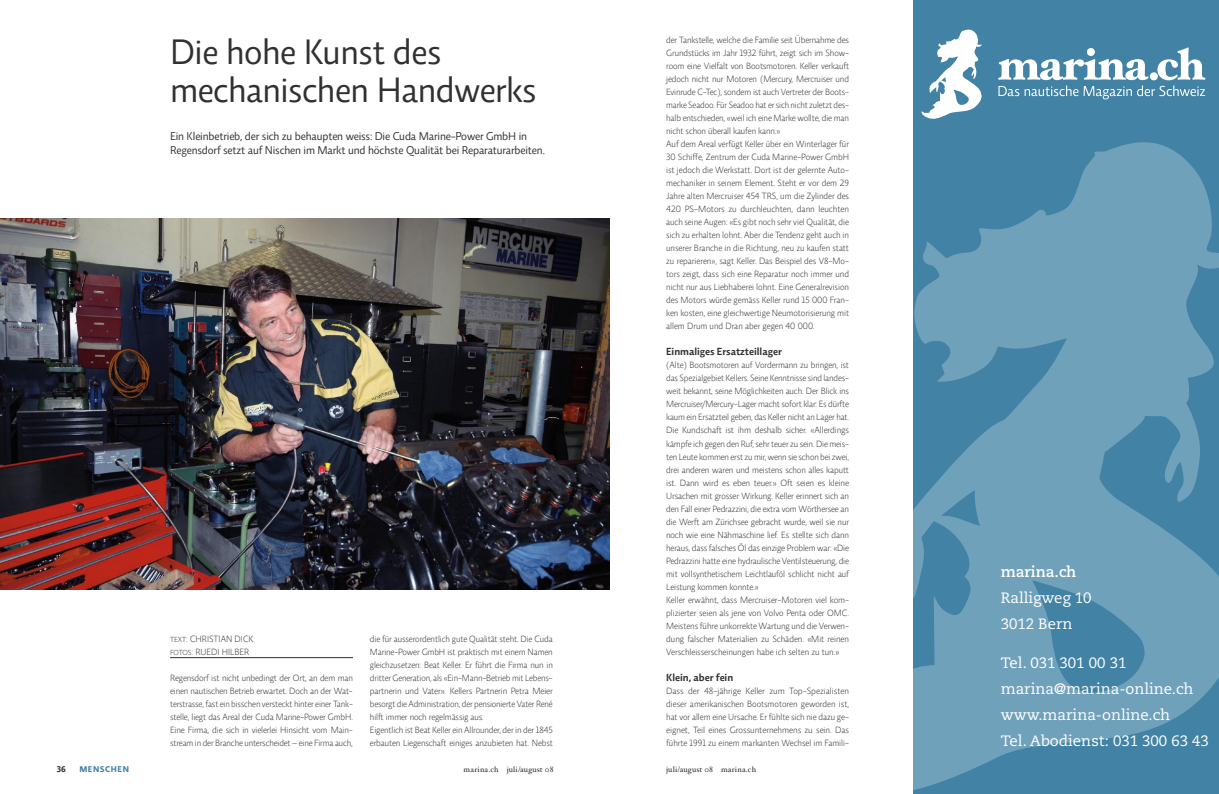
<style>
.page{position:relative;width:1219px;height:794px;background:#fff}
.page>*{position:absolute;margin:0;border:0;box-sizing:border-box;transform-origin:0 0}
.t1{font:36px/38px "Relato Sans OT";letter-spacing:-.01em;color:#313131}
.t2{font:15px/26px "Caecilia LT";color:#fff}
.t3{font:700 15px "Caecilia LT";color:#fff}
.t4{font:11.5px/13.5px "Relato Sans OT";letter-spacing:-.01em;color:#313131}
.t5{font:600 10.5px "Relato Sans OT";color:#313131}
.t6{font:300 9.2px/13px "Relato Sans OT";letter-spacing:-.01em;color:#313131}
.t7{font:700 8.5px "Relato Sans OT";letter-spacing:.07em;color:#4283a5}
.t8{font:700 8.5px "Relato Sans OT";color:#313131}
.t9{font:8px "Hoefler Text";letter-spacing:.025em;color:#313131}
.s1{font-size:7.5px}
</style>
<div class="page">
<img style="left:0;top:218px;width:609px;height:371px">
<hr style="left:170px;top:657px;width:183px;height:1px;background:#313131">
<div style="left:913px;top:0;width:306px;height:794px;background:#4283a5"></div>
<svg style="left:913px;top:142px;width:306px;height:648px;fill:#70a1bb"></svg>
<svg style="left:921px;top:29px;width:61px;height:90px"></svg>
<svg style="left:998px;top:48px;width:207px;height:51px"></svg>
<h1 class="t1" style="left:170px;top:32px;width:368px">Die hohe Kunst des mechanischen Handwerks</h1>
<p class="t4" style="left:170px;top:130px;width:376px">Ein Kleinbetrieb, der sich zu behaupten weiss: Die Cuda Marine-Power GmbH in<br>Regensdorf setzt auf Nischen im Markt und höchste Qualität bei Reparaturarbeiten.</p>
<p class="t6" style="left:170px;top:632px;width:85px"><span class="s1">Text</span>: christian dick<br><span class="s1">Fotos</span>: Ruedi hilber</p>
<p class="t6" style="left:170px;top:671px;width:184px;text-align:justify">Regensdorf ist nicht unbedingt der Ort, an dem man einen nautischen Betrieb erwartet. Doch an der Wat&shy;terstrasse, fast ein bisschen versteckt hinter einer Tank&shy;stelle, liegt das Areal der Cuda Marine-Power GmbH .<br>Eine Firma, die sich in vielerlei H insicht vom Main&shy;stream in der Branche unterscheidet – eine Firma auch,</p>
<p class="t6" style="left:370px;top:632px;width:184px">die für ausserordentlich gute Qualität steht. Die Cuda Marine-Power GmbH ist praktisch mit einem Namen gleichzusetzen: Beat Keller. Er führt die Firma nun in dritter Generation, als «Ein-Mann-Betrieb mit Lebens&shy;partnerin und Vater». Kellers Partnerin Petra Meier besorgt die Administration, der pensionierte Vater René hilft immer noch regelmässig aus.<br>Eigentlich ist Beat Keller ein Allrounder, der in der 1845 erbauten Liegenschaft einiges anzubieten hat. N ebst</p>
<p class="t6" style="left:666px;top:34px;width:184px">der Tankstelle, welche die Familie seit Übernahme des Grundstücks im Jahr 1932 führt, zeigt sich im Show&shy;room eine Vielfalt von Bootsmotoren. Keller verkauft jedoch nicht nur Motoren (Mercury, Mercruiser und Evinrude C-Tec), sondern ist auch Vertreter der Boots&shy;marke Seadoo. Für Seadoo hat er sich nicht zuletzt des&shy;halb entschieden, «weil ich eine Marke wollte, die man nicht schon überall kaufen kann.»<br>Auf dem Areal verfügt Keller über ein Winterlager für 30 Schiffe, Zentrum der Cuda Marine-Power GmbH ist jedoch die Werkstatt. Dort ist der gelernte Auto&shy;mechaniker in seinem Element. Steht er vor dem 29<br>Jahre alten Mercruiser 454 TRS, um die Zylinder des 420 PS-Motors zu durchleuchten, dann leuchten auch seine Augen: «Es gibt noch sehr viel Qualität, die sich zu erhalten lohnt. Aber die Tendenz geht auch in unserer Branche in die Richtung, neu zu kaufen statt zu reparieren», sagt Keller. Das Beispiel des V8-Mo&shy;tors zeigt, dass sich eine Reparatur noch immer und nicht nur aus Liebhaberei lohnt. Eine Generalrevision des Motors würde gemäss Keller rund 15 000 Fran&shy;ken kosten, eine gleichwertige N eumotorisierung mit allem Drum und Dran aber gegen 40 000.</p>
<p class="t5" style="left:666px;top:345px;width:117px">Einmaliges Ersatzteillager</p>
<p class="t6" style="left:666px;top:359px;width:184px">(Alte) Bootsmotoren auf Vordermann zu bringen, ist das Spezialgebiet Kellers. Seine Kenntnisse sind landes&shy;weit bekannt, seine Möglichkeiten auch. Der Blick ins Mercruiser/Mercury-Lager macht sofort klar: Es dürfte kaum ein Ersatzteil geben, das Keller nicht an Lager hat.<br>Die Kundschaft ist ihm deshalb sicher. «Allerdings kämpfe ich gegen den Ruf, sehr teuer zu sein. Die meis&shy;ten Leute kommen erst zu mir, wenn sie schon bei zwei, drei anderen waren und meistens schon alles kaputt ist. Dann wird es eben teuer.» Oft seien es kleine -U rsachen mit grosser Wirkung. Keller erinnert sich an den Fall einer Pedrazzini, die extra vom Wörthersee an die Werft am Zürichsee gebracht wurde, weil sie nur noch wie eine Nähmaschine lief. Es stellte sich dann heraus, dass falsches Öl das einzige Problem war: «Die Pedrazzini hatte eine hydraulische Ventilsteuerung, die mit vollsynthetischem Leichtlauföl schlicht nicht auf Leistung kommen konnte.»<br>Keller erwähnt, dass Mercruiser-Motoren viel kom&shy;plizierter seien als jene von Volvo Penta oder OMC.<br>Meistens führe unkorrekte Wartung und die Verwen&shy;dung falscher Materialien zu Schäden. «Mit reinen Verschleisserscheinungen habe ich selten zu tun.»</p>
<p class="t5" style="left:666px;top:670px;width:69px">Klein, aber fein</p>
<p class="t6" style="left:666px;top:684px;width:184px;text-align:justify">Dass der 48-jährige Keller zum Top-Spezialisten dieser amerikanischen Bootsmotoren geworden ist, hat vor allem eine U rsache. Er fühlte sich nie dazu ge&shy;eignet, Teil eines Grossunternehmens zu sein. Das führte 1991 zu einem markanten Wechsel im Famili-</p>
<p class="t8" style="left:57px;top:763px;width:11px">36</p>
<p class="t7" style="left:79px;top:763px;width:51px">MENSCHEN</p>
<p class="t9" style="left:464px;top:764px;width:91px">marina.ch juli/august 08</p>
<p class="t9" style="left:666px;top:764px;width:91px">juli/august 08 marina.ch</p>
<h2 class="t3" style="left:1001px;top:562px;width:77px">marina.ch</h2>
<h2 class="t2" style="left:1001px;top:584px;width:92px">Ralligweg 10<br>3012 Bern</h2>
<h2 class="t2" style="left:1001px;top:650px;width:210px">Tel. 031 301 00 31 marina@marina-online.ch www.marina-online.ch<br>Tel. Abodienst: 031 300 63 43</h2>
</div>
